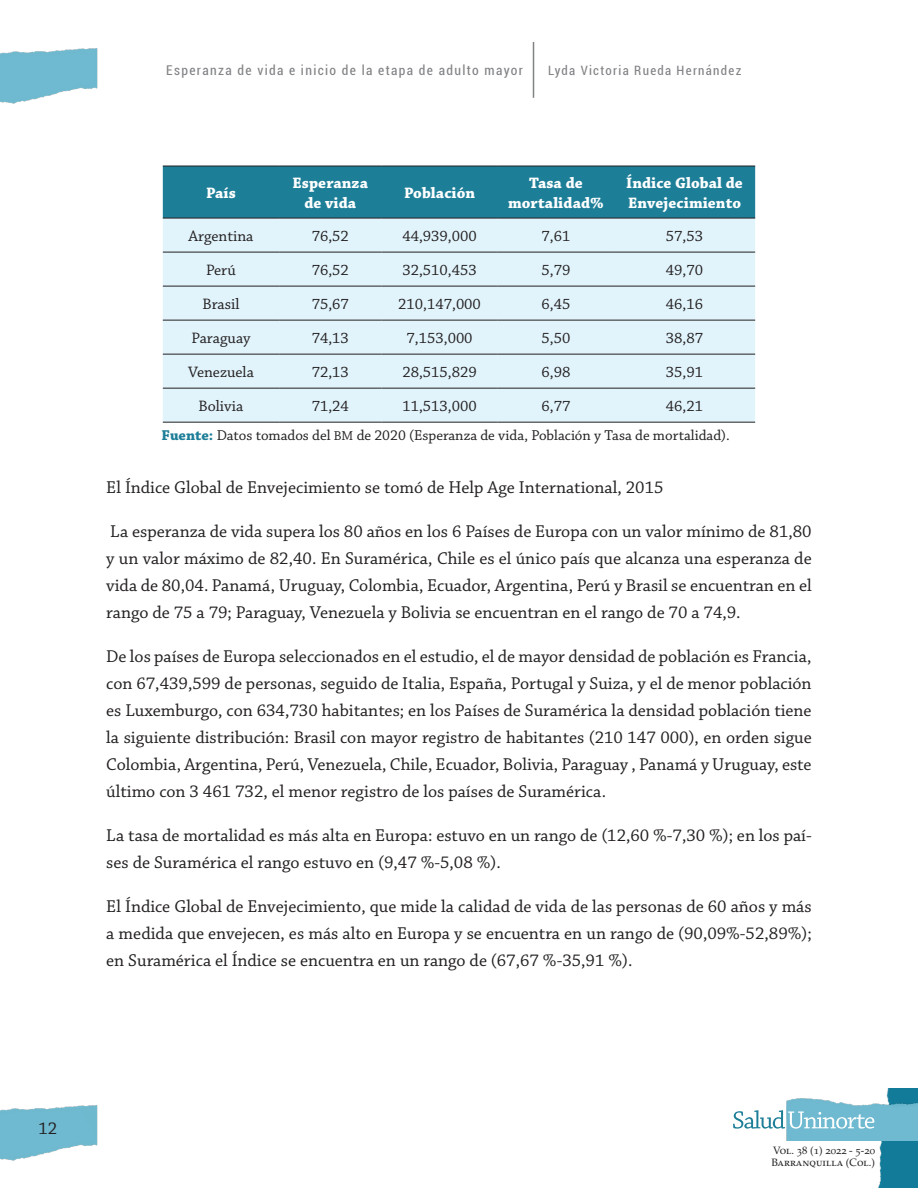
<style>
.page{position:relative;width:918px;height:1188px;background:#fff}
.page>*{position:absolute;margin:0;border:0;box-sizing:border-box;transform-origin:0 0}
.t1{font:18px/27px "Chaparral Pro";color:#231f20;text-align:justify}
.t2{font:15.9px "Chaparral Pro";color:#231f20}
.t3{font:700 15.9px/20.2px "Chaparral Pro";letter-spacing:.005em;color:#fff;text-align:center}
.t4{font:15px "Chaparral Pro";color:#231f20}
.t5{font:condensed 13.5px "Roboto";letter-spacing:.1em;color:#808285}
.t6{font:condensed 12.9px "Roboto";letter-spacing:.1em;color:#808285}
.t7{font:10.65px/12.8px "Palatino LT Std";color:#231f20}
.s1{font-weight:700;color:#1d7e98}
.s2{font-size:13.5px}
</style>
<div class="page">
<img style="left:0;top:48px;width:98px;height:56px">
<img style="left:0;top:1105px;width:98px;height:56px">
<img style="left:878px;top:1088px;width:40px;height:100px">
<img style="left:787px;top:1097px;width:131px;height:44px">
<svg style="left:733px;top:1110px;width:141px;height:19px"></svg>
<hr style="left:533px;top:42px;width:1px;height:56px;background:#808285">
<div style="left:163px;top:167px;width:592px;height:51px;background:#1d7e98"></div>
<div style="left:163px;top:219px;width:592px;height:203px;background:#e1f4fc"></div>
<hr style="left:163px;top:166px;width:116px;height:1px;background:#231f20">
<hr style="left:279px;top:166px;width:102px;height:1px;background:#231f20">
<hr style="left:381px;top:166px;width:117px;height:1px;background:#231f20">
<hr style="left:498px;top:166px;width:116px;height:1px;background:#231f20">
<hr style="left:614px;top:166px;width:141px;height:1px;background:#231f20">
<hr style="left:163px;top:218px;width:116px;height:1px;background:#231f20">
<hr style="left:279px;top:218px;width:102px;height:1px;background:#231f20">
<hr style="left:381px;top:218px;width:117px;height:1px;background:#231f20">
<hr style="left:498px;top:218px;width:116px;height:1px;background:#231f20">
<hr style="left:614px;top:218px;width:141px;height:1px;background:#231f20">
<hr style="left:163px;top:252px;width:116px;height:1px;background:#231f20">
<hr style="left:279px;top:252px;width:102px;height:1px;background:#231f20">
<hr style="left:381px;top:252px;width:117px;height:1px;background:#231f20">
<hr style="left:498px;top:252px;width:116px;height:1px;background:#231f20">
<hr style="left:614px;top:252px;width:141px;height:1px;background:#231f20">
<hr style="left:163px;top:286px;width:116px;height:1px;background:#231f20">
<hr style="left:279px;top:286px;width:102px;height:1px;background:#231f20">
<hr style="left:381px;top:286px;width:117px;height:1px;background:#231f20">
<hr style="left:498px;top:286px;width:116px;height:1px;background:#231f20">
<hr style="left:614px;top:286px;width:141px;height:1px;background:#231f20">
<hr style="left:163px;top:320px;width:116px;height:1px;background:#231f20">
<hr style="left:279px;top:320px;width:102px;height:1px;background:#231f20">
<hr style="left:381px;top:320px;width:117px;height:1px;background:#231f20">
<hr style="left:498px;top:320px;width:116px;height:1px;background:#231f20">
<hr style="left:614px;top:320px;width:141px;height:1px;background:#231f20">
<hr style="left:163px;top:354px;width:116px;height:1px;background:#231f20">
<hr style="left:279px;top:354px;width:102px;height:1px;background:#231f20">
<hr style="left:381px;top:354px;width:117px;height:1px;background:#231f20">
<hr style="left:498px;top:354px;width:116px;height:1px;background:#231f20">
<hr style="left:614px;top:354px;width:141px;height:1px;background:#231f20">
<hr style="left:163px;top:388px;width:116px;height:1px;background:#231f20">
<hr style="left:279px;top:388px;width:102px;height:1px;background:#231f20">
<hr style="left:381px;top:388px;width:117px;height:1px;background:#231f20">
<hr style="left:498px;top:388px;width:116px;height:1px;background:#231f20">
<hr style="left:614px;top:388px;width:141px;height:1px;background:#231f20">
<hr style="left:163px;top:422px;width:116px;height:1px;background:#231f20">
<hr style="left:279px;top:422px;width:102px;height:1px;background:#231f20">
<hr style="left:381px;top:422px;width:117px;height:1px;background:#231f20">
<hr style="left:498px;top:422px;width:116px;height:1px;background:#231f20">
<hr style="left:614px;top:422px;width:141px;height:1px;background:#231f20">
<p class="t5" style="left:166px;top:61px;width:358px">Esperanza de vida e inicio de la etapa de adulto mayor</p>
<p class="t6" style="left:548px;top:61px;width:195px">Lyda Victoria Rueda Hernández</p>
<p class="t3" style="left:206px;top:183px;width:31px">País</p>
<p class="t3" style="left:293px;top:173px;width:77px">Esperanza de vida</p>
<p class="t3" style="left:404px;top:183px;width:73px">Población</p>
<p class="t3" style="left:508px;top:173px;width:97px">Tasa de mortalidad%</p>
<p class="t3" style="left:626px;top:173px;width:118px;text-align:left">Índice Global de<br>Envejecimiento</p>
<p class="t2" style="left:188px;top:227px;width:67px">Argentina</p>
<p class="t2" style="left:312px;top:227px;width:39px">76,52</p>
<p class="t2" style="left:402px;top:227px;width:76px">44,939,000</p>
<p class="t2" style="left:541px;top:227px;width:30px">7,61</p>
<p class="t2" style="left:666px;top:227px;width:39px">57,53</p>
<p class="t2" style="left:206px;top:261px;width:31px">Perú</p>
<p class="t2" style="left:312px;top:261px;width:39px">76,52</p>
<p class="t2" style="left:402px;top:261px;width:76px">32,510,453</p>
<p class="t2" style="left:541px;top:261px;width:30px">5,79</p>
<p class="t2" style="left:666px;top:261px;width:39px">49,70</p>
<p class="t2" style="left:203px;top:295px;width:38px">Brasil</p>
<p class="t2" style="left:312px;top:295px;width:39px">75,67</p>
<p class="t2" style="left:398px;top:295px;width:84px">210,147,000</p>
<p class="t2" style="left:541px;top:295px;width:30px">6,45</p>
<p class="t2" style="left:666px;top:295px;width:39px">46,16</p>
<p class="t2" style="left:192px;top:329px;width:60px">Paraguay</p>
<p class="t2" style="left:312px;top:329px;width:39px">74,13</p>
<p class="t2" style="left:407px;top:329px;width:68px">7,153,000</p>
<p class="t2" style="left:541px;top:329px;width:30px">5,50</p>
<p class="t2" style="left:666px;top:329px;width:39px">38,87</p>
<p class="t2" style="left:188px;top:363px;width:67px">Venezuela</p>
<p class="t2" style="left:312px;top:363px;width:39px">72,13</p>
<p class="t2" style="left:402px;top:363px;width:76px">28,515,829</p>
<p class="t2" style="left:541px;top:363px;width:30px">6,98</p>
<p class="t2" style="left:666px;top:363px;width:39px">35,91</p>
<p class="t2" style="left:199px;top:397px;width:46px">Bolivia</p>
<p class="t2" style="left:312px;top:397px;width:39px">71,24</p>
<p class="t2" style="left:402px;top:397px;width:76px">11,513,000</p>
<p class="t2" style="left:541px;top:397px;width:30px">6,77</p>
<p class="t2" style="left:666px;top:397px;width:39px">46,21</p>
<p class="t4" style="left:162px;top:427px;width:570px"><span class="s1">Fuente:</span> Datos tomados del <span class="s2">BM</span> de 2020 (Esperanza de vida, Población y Tasa de mortalidad).</p>
<p class="t1" style="left:106px;top:474px;width:559px">El Índice Global de Envejecimiento se tomó de Help Age International, 2015</p>
<p class="t1" style="left:106px;top:518px;width:707px">La esperanza de vida supera los 80 años en los 6 Países de Europa con un valor mínimo de 81,80 y un valor máximo de 82,40. En Suramérica, Chile es el único país que alcanza una esperanza de vida de 80,04. Panamá, Uruguay, Colombia, Ecuador, Argentina, Perú y Brasil se encuentran en el rango de 75 a 79; Paraguay, Venezuela y Bolivia se encuentran en el rango de 70 a 74,9.</p>
<p class="t1" style="left:106px;top:643px;width:707px">De los países de Europa seleccionados en el estudio, el de mayor densidad de población es Francia, con 67,439,599 de personas, seguido de Italia, España, Portugal y Suiza, y el de menor población es Luxemburgo, con 634,730 habitantes; en los Países de Suramérica la densidad población tiene la siguiente distribución: Brasil con mayor registro de habitantes (210 147 000), en orden sigue Colombia, Argentina, Perú, Venezuela, Chile, Ecuador, Bolivia, Paraguay , Panamá y Uruguay, este último con 3 461 732, el menor registro de los países de Suramérica.</p>
<p class="t1" style="left:106px;top:822px;width:707px">La tasa de mortalidad es más alta en Europa: estuvo en un rango de (12,60 %-7,30 %); en los paí&shy;ses de Suramérica el rango estuvo en (9,47 %-5,08 %).</p>
<p class="t1" style="left:106px;top:893px;width:707px">El Índice Global de Envejecimiento, que mide la calidad de vida de las personas de 60 años y más a medida que envejecen, es más alto en Europa y se encuentra en un rango de (90,09%-52,89%); en Suramérica el Índice se encuentra en un rango de (67,67 %-35,91 %).</p>
<p class="t1" style="left:38px;top:1115px;width:20px">12</p>
<p class="t7" style="left:771px;top:1144px;width:105px">Vol. 38 (1) 2022 - 5-20<br>Barranquilla (Col.)</p>
</div>
